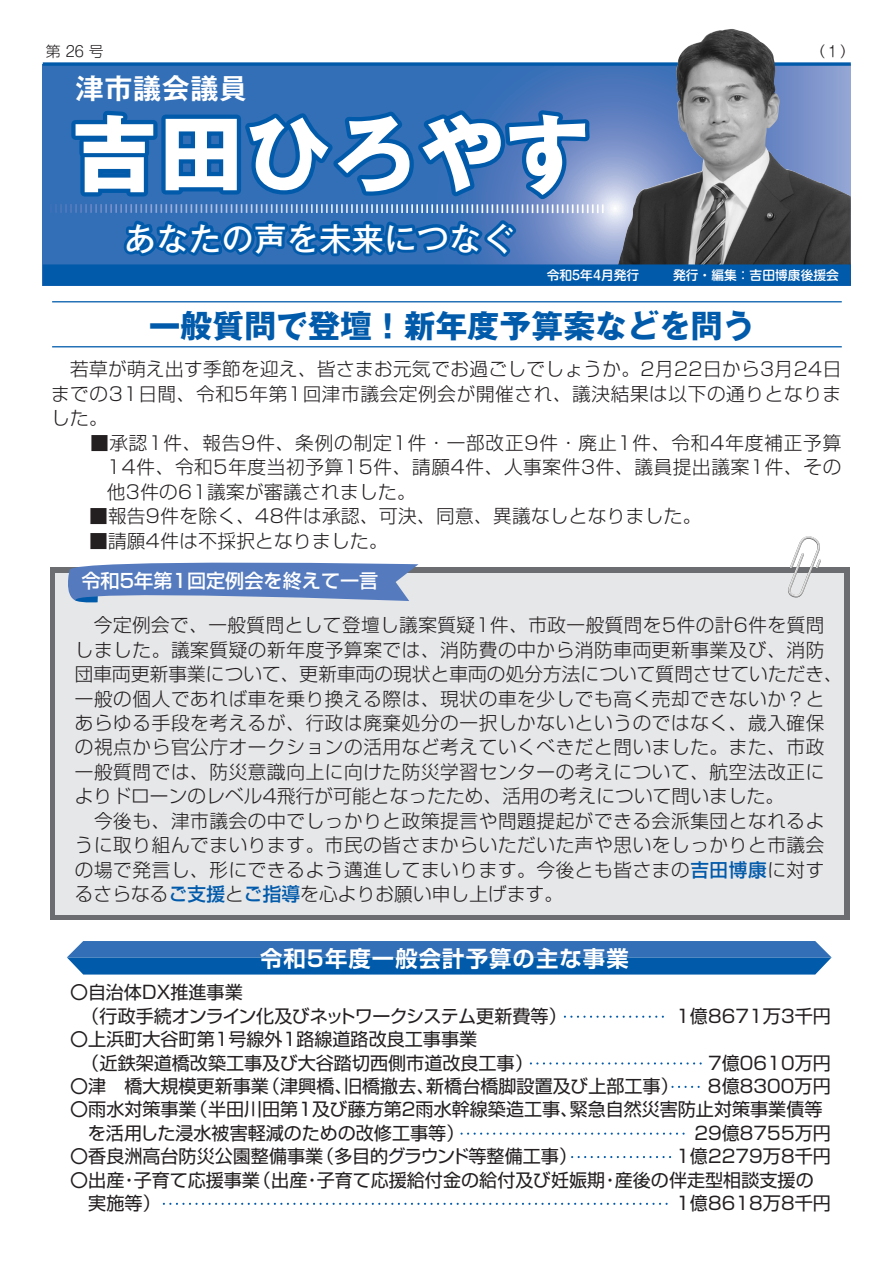
<style>
.page{position:relative;width:893px;height:1263px;background:#fff}
.page>*{position:absolute;margin:0;border:0;box-sizing:border-box;transform-origin:0 0}
.t1{font:700 85.05px "Gothic MB101";letter-spacing:.02em;color:#fff}
.t2{font:700 31.95px "Gothic MB101";color:#015aaa}
.t3{font:500 31.95px "Gothic MB101";letter-spacing:.02em;color:#fff}
.t4{font:28.05px "Gothic MB101 De B";letter-spacing:.02em;color:#fff}
.t5{font:700 22.35px "Shin Go De";letter-spacing:.05em;color:#fff}
.t6{font:500 19.2px "Shin Go";color:#fff}
.t7{font:300 18.6px/24.5px "Shin Go";letter-spacing:.035em;color:#231f20}
.t8{font:18px/23.4px "Shin Go";color:#231f20}
.t9{font:18px "Shin Go";letter-spacing:-.025em;color:#231f20}
.t10{font:300 14.85px "Shin M Go";color:#231f20}
.t11{font:500 12.75px "Shin M Go";color:#fff}
.s1{font-weight:500;color:#015aaa}
</style>
<div class="page">
<svg style="left:42px;top:64px;width:571px;height:222px;background:#4176bb"></svg>
<svg style="left:67px;top:941px;width:765px;height:33px;background:#2068b2"></svg>
<svg style="left:565px;top:1016px;width:99px;height:2px"></svg>
<svg style="left:531px;top:1062px;width:170px;height:2px"></svg>
<svg style="left:461px;top:1132px;width:224px;height:3px"></svg>
<svg style="left:572px;top:1156px;width:98px;height:2px"></svg>
<svg style="left:164px;top:1203px;width:504px;height:2px"></svg>
<svg style="left:672px;top:1086px;width:28px;height:2px"></svg>
<hr style="left:52px;top:301px;width:790px;height:1px;background:#015aaa">
<svg style="left:45px;top:104px;width:550px;height:160px;background:#2c6db5"></svg>
<svg style="left:43px;top:62px;width:570px;height:4px;background:#1a6ab2"></svg>
<img style="left:613px;top:29px;width:238px;height:235px">
<div style="left:43px;top:264px;width:808px;height:22px;background:#015aaa"></div>
<hr style="left:52px;top:346px;width:790px;height:1px;background:#015aaa">
<div style="left:50px;top:568px;width:799px;height:352px;background:#6c6d70"></div>
<div style="left:56px;top:573px;width:788px;height:342px;background:#e6e7e9"></div>
<svg style="left:778px;top:536px;width:43px;height:62px"></svg>
<svg style="left:58px;top:562px;width:360px;height:41px"></svg>
<p class="t10" style="left:46px;top:41px;width:59px">第 26 号</p>
<p class="t4" style="left:76px;top:69px;width:173px">津市議会議員</p>
<p class="t1" style="left:72px;top:94px;width:520px">吉田ひろやす</p>
<p class="t3" style="left:124px;top:216px;width:391px">あなたの声を未来につなぐ</p>
<p class="t10" style="left:810px;top:41px;width:46px">)１(</p>
<p class="t11" style="left:673px;top:266px;width:167px">発行・編集：吉田博康後援会</p>
<p class="t11" style="left:547px;top:266px;width:94px">令和5年4月発行</p>
<p class="t2" style="left:149px;top:303px;width:607px">一般質問で登壇！新年度予算案などを問う</p>
<p class="t7" style="left:51px;top:356px;width:792px">　若草が萌え出す季節を迎え、皆さまお元気でお過ごしでしょうか。2月22日から3月24日</p>
<p class="t7" style="left:51px;top:381px;width:792px">までの31日間、令和5年第1回津市議会定例会が開催され、議決結果は以下の通りとなりま</p>
<p class="t7" style="left:51px;top:405px;width:58px">した。</p>
<p class="t7" style="left:51px;top:430px;width:792px">　　■承認1件、報告9件、条例の制定1件・一部改正9件・廃止1件、令和4年度補正予算</p>
<p class="t7" style="left:107px;top:454px;width:736px">14件、令和5年度当初予算15件、請願4件、人事案件3件、議員提出議案1件、その</p>
<p class="t7" style="left:107px;top:479px;width:310px">他3件の61議案が審議されました。</p>
<p class="t7" style="left:51px;top:503px;width:652px">　　■報告9件を除く、48件は承認、可決、同意、異議なしとなりました。</p>
<p class="t7" style="left:51px;top:528px;width:338px">　　■請願4件は不採択となりました。</p>
<p class="t6" style="left:81px;top:569px;width:298px">令和5年第1回定例会を終えて一言</p>
<p class="t7" style="left:75px;top:612px;width:769px">　今定例会で、一般質問として登壇し議案質疑1件、市政一般質問を5件の計6件を質問しました。議案質疑の新年度予算案では、消防費の中から消防車両更新事業及び、消防団車両更新事業について、更新車両の現状と車両の処分方法について質問させていただき、一般の個人であれば車を乗り換える際は、現状の車を少しでも高く売却できないか？とあらゆる手段を考えるが、行政は廃棄処分の一択しかないというのではなく、歳入確保の視点から官公庁オークションの活用など考えていくべきだと問いました。また、市政一般質問では、防災意識向上に向けた防災学習センターの考えについて、航空法改正によりドローンのレベル4飛行が可能となったため、活用の考えについて問いました。<br>　今後も、津市議会の中でしっかりと政策提言や問題提起ができる会派集団となれるように取り組んでまいります。市民の皆さまからいただいた声や思いをしっかりと市議会の場で発言し、形にできるよう邁進してまいります。今後とも皆さまの<span class="s1">吉田博康</span>に対するさらなる<span class="s1">ご支援</span>と<span class="s1">ご指導</span>を心よりお願い申し上げます。</p>
<p class="t5" style="left:260px;top:943px;width:370px">令和5年度一般会計予算の主な事業</p>
<p class="t8" style="left:70px;top:980px;width:174px">〇自治体DX推進事業</p>
<p class="t8" style="left:70px;top:1003px;width:509px;text-indent:11px">（行政手続オンライン化及びネットワークシステム更新費等）　〇上浜町大谷町第1号線外1路線道路改良工事事業</p>
<p class="t8" style="left:676px;top:1003px;width:156px">1億8671万3千円</p>
<p class="t8" style="left:81px;top:1050px;width:453px">（近鉄架道橋改築工事及び大谷踏切西側市道改良工事）</p>
<p class="t8" style="left:708px;top:1050px;width:124px">7億0610万円</p>
<p class="t8" style="left:70px;top:1073px;width:38px">〇津</p>
<p class="t8" style="left:426px;top:1073px;width:254px">新橋台橋脚設置及び上部工事）</p>
<p class="t8" style="left:124px;top:1073px;width:146px">橋大規模更新事業</p>
<p class="t8" style="left:262px;top:1073px;width:92px">（津興橋、</p>
<p class="t8" style="left:344px;top:1073px;width:92px">旧橋撤去、</p>
<p class="t8" style="left:708px;top:1073px;width:124px">8億8300万円</p>
<p class="t8" style="left:190px;top:1097px;width:390px">（半田川田第1及び藤方第2雨水幹線築造工事、</p>
<p class="t8" style="left:570px;top:1097px;width:254px">緊急自然災害防止対策事業債等</p>
<p class="t8" style="left:70px;top:1097px;width:128px">〇雨水対策事業</p>
<p class="t8" style="left:88px;top:1120px;width:378px">を活用した浸水被害軽減のための改修工事等）</p>
<p class="t8" style="left:694px;top:1120px;width:138px">29億8755万円</p>
<p class="t9" style="left:316px;top:1144px;width:263px">（多目的グラウンド等整備工事）</p>
<p class="t8" style="left:70px;top:1143px;width:254px">〇香良洲高台防災公園整備事業</p>
<p class="t8" style="left:676px;top:1143px;width:156px">1億2279万8千円</p>
<p class="t8" style="left:317px;top:1167px;width:290px">子育て応援給付金の給付及び妊娠期</p>
<p class="t8" style="left:253px;top:1167px;width:56px">（出産</p>
<p class="t8" style="left:615px;top:1167px;width:200px">産後の伴走型相談支援の</p>
<p class="t8" style="left:134px;top:1167px;width:128px">子育て応援事業</p>
<p class="t8" style="left:70px;top:1167px;width:56px">〇出産</p>
<p class="t8" style="left:120px;top:1167px;width:20px">・</p>
<p class="t8" style="left:303px;top:1167px;width:20px">・</p>
<p class="t8" style="left:601px;top:1167px;width:20px">・</p>
<p class="t8" style="left:70px;top:1190px;width:92px">　実施等）</p>
<p class="t8" style="left:676px;top:1190px;width:156px">1億8618万8千円</p>
</div>
